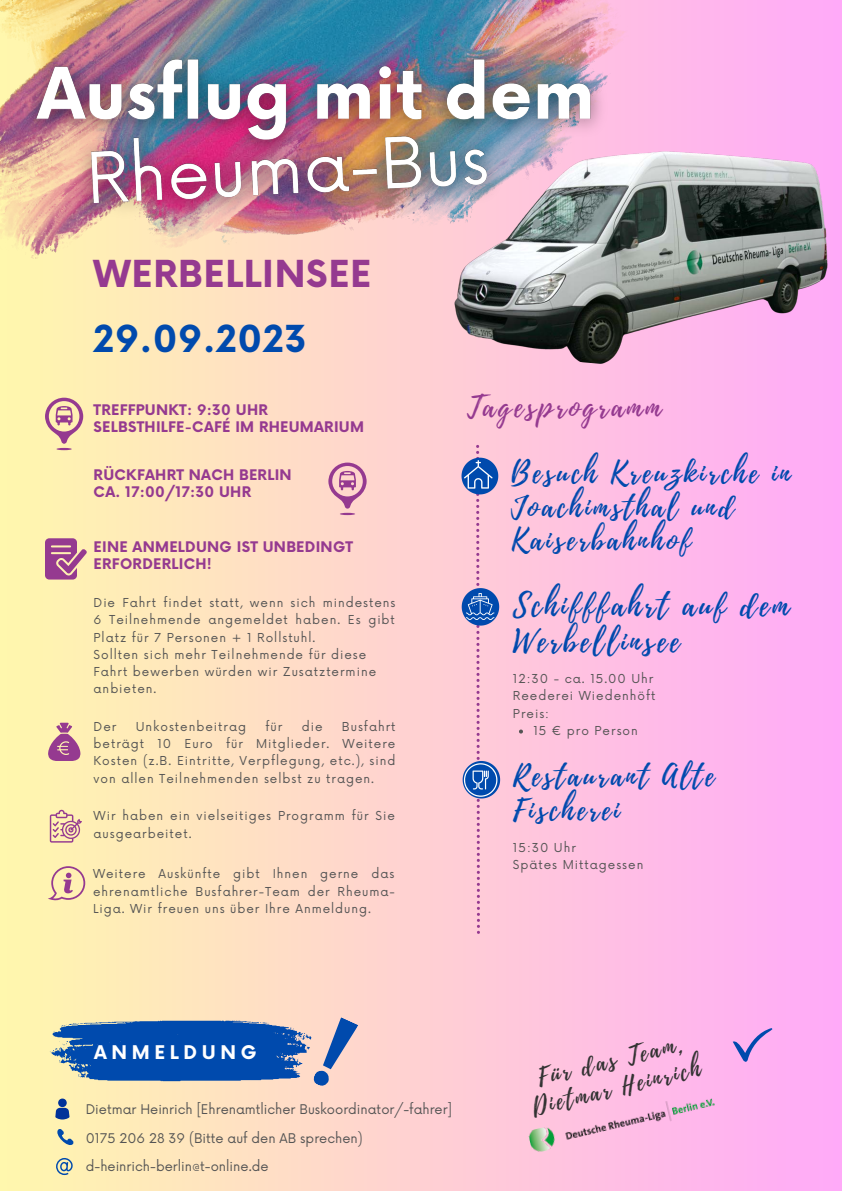
<style>
.page{position:relative;width:842px;height:1191px;background:#fff}
.page>*{position:absolute;margin:0;border:0;box-sizing:border-box;transform-origin:0 0}
.t1{font:700 36.2px "Now";letter-spacing:.02em;color:#953a90}
.t2{font:700 36.2px "Now";letter-spacing:.02em;color:#004aad}
.t3{font:31.1px/36.1px "Playlist Script";letter-spacing:.1em;color:#004aad}
.t4{font:29.1px/33.7px "Playlist Script";letter-spacing:.1em;color:#004aad}
.t5{font:29.1px "Playlist Script";letter-spacing:.1em;color:#953a90}
.t6{font:24.1px "Playlist Script";color:#323232}
.t7{font:700 18.4px "Now";letter-spacing:.255em;color:#fff}
.t8{font:700 14.2px/17.2px "Now";letter-spacing:.02em;color:#953a90}
.t9{font:13px "Now";color:#545454}
.t10{font:12px/17.2px "Now";letter-spacing:.08em;color:#545454;text-align:justify}
</style>
<div class="page">
<div style="left:0;top:0;width:842px;height:1190px;background:linear-gradient(to right,#fff7ad,#ffaaf8)"></div>
<img style="left:443px;top:105px;width:399px;height:280px">
<svg style="left:45px;top:397px;width:38px;height:53px"></svg>
<svg style="left:328px;top:462px;width:39px;height:53px"></svg>
<svg style="left:45px;top:538px;width:42px;height:41px"></svg>
<svg style="left:53px;top:1128px;width:21px;height:20px"></svg>
<svg style="left:56px;top:1157px;width:17px;height:17px"></svg>
<svg style="left:55px;top:1098px;width:15px;height:21px"></svg>
<svg style="left:50px;top:1016px;width:308px;height:73px"></svg>
<svg style="left:48px;top:722px;width:33px;height:39px"></svg>
<svg style="left:50px;top:809px;width:32px;height:33px"></svg>
<svg style="left:48px;top:866px;width:37px;height:34px"></svg>
<img style="left:527px;top:1087px;width:189px;height:66px">
<svg style="left:733px;top:1027px;width:39px;height:34px"></svg>
<svg style="left:461px;top:445px;width:39px;height:488px"></svg>
<img style="left:0;top:0;width:632px;height:258px">
<svg style="left:519px;top:729px;width:4px;height:4px"></svg>
<img style="left:11px;top:34px;width:608px;height:134px">
<img style="left:60px;top:98px;width:456px;height:155px">
<p class="t1" style="left:94px;top:255px;width:279px">WERBELLINSEE</p>
<p class="t2" style="left:94px;top:319px;width:215px">29.09.2023</p>
<p class="t8" style="left:94px;top:402px;width:176px">TREFFPUNKT: 9:30 UHR</p>
<p class="t8" style="left:94px;top:419px;width:272px">SELBSTHILFE-CAFÉ IM RHEUMARIUM</p>
<p class="t8" style="left:94px;top:467px;width:200px">RÜCKFAHRT NACH BERLIN</p>
<p class="t8" style="left:94px;top:484px;width:159px">CA. 17:00/17:30 UHR</p>
<p class="t8" style="left:94px;top:538px;width:261px">EINE ANMELDUNG IST UNBEDINGT<br>ERFORDERLICH!</p>
<p class="t10" style="left:94px;top:594px;width:303px">Die Fahrt findet statt, wenn sich mindestens 6 Teilnehmende angemeldet haben. Es gibt Platz für 7 Personen + 1 Rollstuhl.</p>
<p class="t10" style="left:94px;top:646px;width:284px;text-align:left">Sollten sich mehr Teilnehmende für diese<br>Fahrt bewerben würden wir Zusatztermine anbieten.</p>
<p class="t10" style="left:94px;top:718px;width:24px">Der</p>
<p class="t10" style="left:136px;top:718px;width:112px">Unkostenbeitrag</p>
<p class="t10" style="left:265px;top:718px;width:18px">für</p>
<p class="t10" style="left:302px;top:718px;width:22px">die</p>
<p class="t10" style="left:94px;top:718px;width:303px;text-indent:248px">Busfahrt beträgt 10 Euro für Mitglieder. Weitere Kosten (z.B. Eintritte, Verpflegung, etc.), sind von allen Teilnehmenden selbst zu tragen.</p>
<p class="t10" style="left:94px;top:807px;width:303px">Wir haben ein vielseitiges Programm für Sie ausgearbeitet.</p>
<p class="t10" style="left:93px;top:865px;width:303px">Weitere Auskünfte gibt Ihnen gerne das ehrenamtliche Busfahrer-Team der Rheuma-Liga. Wir freuen uns über Ihre Anmeldung.</p>
<p class="t5" style="left:467px;top:386px;width:195px">Tagesprogramm</p>
<p class="t4" style="left:511px;top:457px;width:281px">Besuch Kreuzkirche in<br>Joachimsthal und<br>Kaiserbahnhof</p>
<p class="t3" style="left:513px;top:588px;width:278px">Schifffahrt auf dem<br>Werbellinsee</p>
<p class="t10" style="left:513px;top:671px;width:142px">12:30 - ca. 15.00 Uhr</p>
<p class="t10" style="left:513px;top:688px;width:144px">Reederei Wiedenhöft</p>
<p class="t10" style="left:513px;top:705px;width:38px">Preis:</p>
<p class="t10" style="left:533px;top:722px;width:106px">15 € pro Person</p>
<p class="t4" style="left:513px;top:760px;width:203px">Restaurant Alte<br>Fischerei</p>
<p class="t10" style="left:513px;top:839px;width:64px">15:30 Uhr</p>
<p class="t10" style="left:513px;top:856px;width:132px">Spätes Mittagessen</p>
<p class="t7" style="left:94px;top:1041px;width:164px">ANMELDUNG</p>
<p class="t9" style="left:86px;top:1102px;width:368px">Dietmar Heinrich [Ehrenamtlicher Buskoordinator/-fahrer]</p>
<p class="t9" style="left:86px;top:1130px;width:278px">0175 206 28 39 (Bitte auf den AB sprechen)</p>
<p class="t9" style="left:86px;top:1158px;width:184px">d-heinrich-berlin@t-online.de</p>
<p class="t6" style="left:534px;top:1060px;width:150px;rotate:-13deg">Für das Team,</p>
<p class="t6" style="left:528px;top:1090px;width:174px;rotate:-13deg">Dietmar Heinrich</p>
</div>
